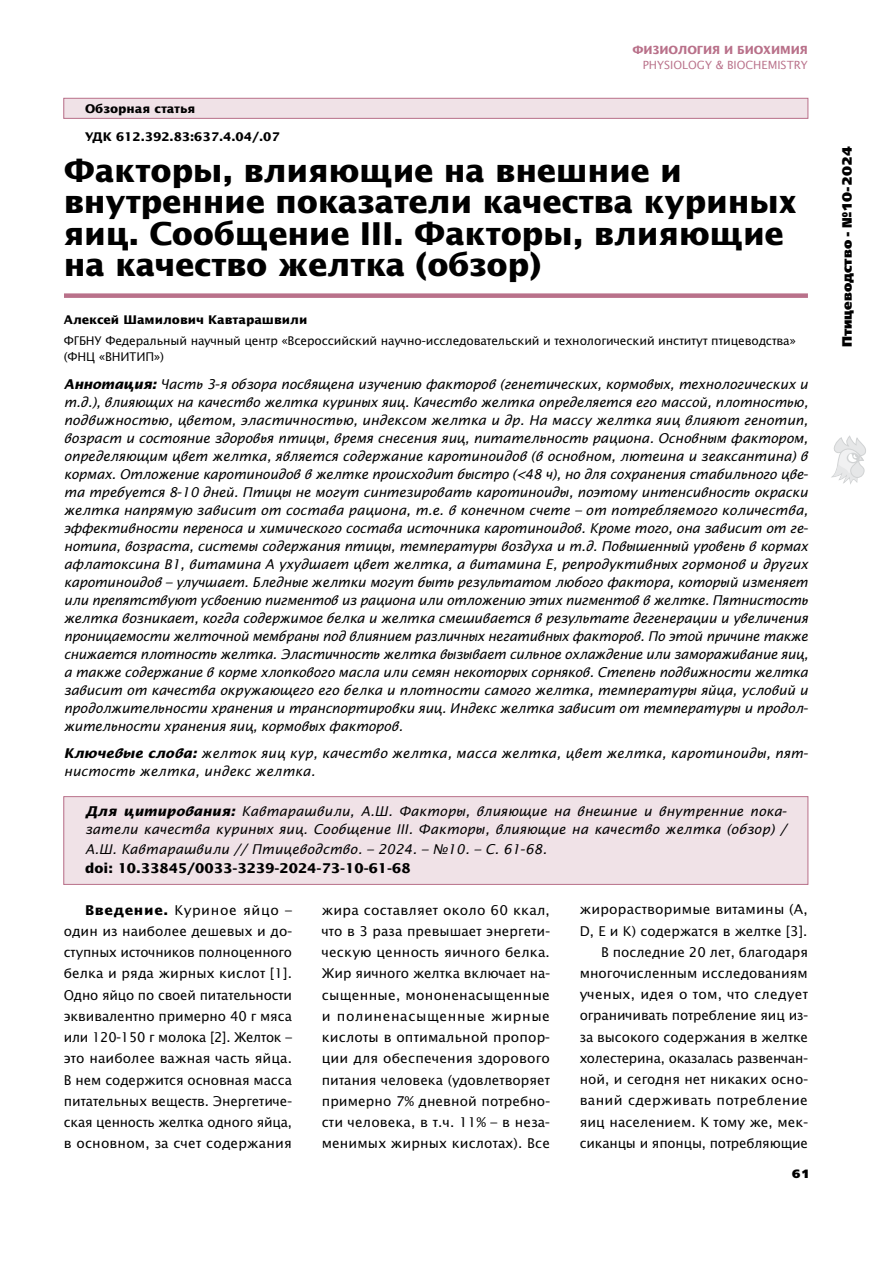
<style>
.page{position:relative;width:893px;height:1263px;background:#fff}
.page>*{position:absolute;margin:0;border:0;box-sizing:border-box;transform-origin:0 0}
.t1{font:700 31.5px/31.5px "Office Type Sans C";letter-spacing:-.01em;color:#000}
.t2{font:italic 13.5px/18px "Office Type Sans C";letter-spacing:.01em;color:#000;text-align:justify}
.t3{font:13.5px/21.1px "Office Type Sans C";color:#000;text-align:justify}
.t4{font:700 13.5px "Office Type Sans C";color:#000}
.t5{font:13.5px "Free Set Extra Bold C";color:#000}
.t6{font:12px/16.5px "Office Type Sans C";letter-spacing:-.01em;color:#000}
.t7{font:700 12px "Office Type Sans C";color:#000}
.t8{font:12px "Free Set Extra Bold C";color:#000}
.t9{font:11.25px "Office Type Sans C";color:#b9718a}
.t10{font:700 11.25px "Office Type Sans C";color:#b9718a}
.s1{font-weight:700}
</style>
<div class="page">
<svg style="left:831px;top:435px;width:35px;height:49px"></svg>
<div style="left:64px;top:293px;width:744px;height:5px;background:#b9718a"></div>
<div style="left:64px;top:98px;width:744px;height:20px;background:#f0e2e7"></div>
<div style="left:63px;top:98px;width:745px;height:21px;border:1px solid #b9718a"></div>
<div style="left:64px;top:797px;width:744px;height:87px;background:#f0e2e7"></div>
<div style="left:63px;top:796px;width:745px;height:89px;border:1px solid #b9718a"></div>
<p class="t7" style="left:85px;top:103px;width:112px">Обзорная статья</p>
<p class="t7" style="left:85px;top:131px;width:196px">УДК 612.392.83:637.4.04/.07</p>
<p class="t10" style="left:632px;top:46px;width:177px">ФИЗИОЛОГИЯ И БИОХИМИЯ</p>
<p class="t9" style="left:643px;top:61px;width:167px">PHYSIOLOGY &amp; BIOCHEMISTRY</p>
<h1 class="t1" style="left:64px;top:157px;width:734px">Факторы, влияющие на внешние и внутренние показатели качества куриных яиц. Сообщение III. Факторы, влияющие на качество желтка (обзор)</h1>
<p class="t7" style="left:64px;top:315px;width:245px">Алексей Шамилович Кавтарашвили</p>
<p class="t6" style="left:64px;top:333px;width:734px">ФГБНУ Федеральный научный центр «Всероссийский научно-исследовательский и технологический институт птицеводства» (ФНЦ «ВНИТИП»)</p>
<p class="t2" style="left:64px;top:376px;width:746px"><span class="s1">Аннотация:</span> Часть 3-я обзора посвящена изучению факторов (генетических, кормовых, технологических и т.д.), влияющих на качество желтка куриных яиц. Качество желтка определяется его массой, плотностью, подвижностью, цветом, эластичностью, индексом желтка и др. На массу желтка яиц влияют генотип, возраст и состояние здоровья птицы, время снесения яиц, питательность рациона. Основным фактором, определяющим цвет желтка, является содержание каротиноидов (в основном, лютеина и зеаксантина) в кормах. Отложение каротиноидов в желтке происходит быстро (&lt;48 ч), но для сохранения стабильного цве&shy;та требуется 8-10 дней. Птицы не могут синтезировать каротиноиды, поэтому интенсивность окраски желтка напрямую зависит от состава рациона, т.е. в конечном счете – от потребляемого количества, эффективности переноса и химического состава источника каротиноидов. Кроме того, она зависит от ге&shy;нотипа, возраста, системы содержания птицы, температуры воздуха и т.д. Повышенный уровень в кормах афлатоксина В1, витамина А ухудшает цвет желтка, а витамина Е, репродуктивных гормонов и других каротиноидов – улучшает. Бледные желтки могут быть результатом любого фактора, который изменяет или препятствуют усвоению пигментов из рациона или отложению этих пигментов в желтке. Пятнистость желтка возникает, когда содержимое белка и желтка смешивается в результате дегенерации и увеличения проницаемости желточной мембраны под влиянием различных негативных факторов. По этой причине также снижается плотность желтка. Эластичность желтка вызывает сильное охлаждение или замораживание яиц, а также содержание в корме хлопкового масла или семян некоторых сорняков. Степень подвижности желтка зависит от качества окружающего его белка и плотности самого желтка, температуры яйца, условий и продолжительности хранения и транспортировки яиц. Индекс желтка зависит от температуры и продол&shy;жительности хранения яиц, кормовых факторов.</p>
<p class="t2" style="left:64px;top:745px;width:746px"><span class="s1">Ключевые слова:</span> желток яиц кур, качество желтка, масса желтка, цвет желтка, каротиноиды, пят&shy;нистость желтка, индекс желтка.</p>
<p class="t2" style="left:85px;top:802px;width:703px;line-height:19px"><span class="s1">Для цитирования:</span> Кавтарашвили, А.Ш. Факторы, влияющие на внешние и внутренние пока&shy;затели качества куриных яиц. Сообщение III. Факторы, влияющие на качество желтка (обзор) / А.Ш. Кавтарашвили // Птицеводство. – 2024. – №10. – С. 61-68.</p>
<p class="t4" style="left:85px;top:863px;width:327px">doi: 10.33845/0033-3239-2024-73-10-61-68</p>
<p class="t3" style="left:64px;top:900px;width:230px;text-indent:21px"><span class="s1">Введение.</span> Куриное яйцо – один из наиболее дешевых и до&shy;ступных источников полноценного белка и ряда жирных кислот [1].<br>Одно яйцо по своей питательности эквивалентно примерно 40 г мяса или 120-150 г молока [2]. Желток – это наиболее важная часть яйца.<br>В нем содержится основная масса питательных веществ. Энергетиче&shy;ская ценность желтка одного яйца, в основном, за счет содержания</p>
<p class="t3" style="left:322px;top:900px;width:230px">жира составляет около 60 ккал, что в 3 раза превышает энергети&shy;ческую ценность яичного белка.<br>Жир яичного желтка включает на&shy;сыщенные, мононенасыщенные и полиненасыщенные жирные кислоты в оптимальной пропор&shy;ции для обеспечения здорового питания человека (удовлетворяет примерно 7% дневной потребно&shy;сти человека, в т.ч. 11% – в неза&shy;менимых жирных кислотах). Все</p>
<p class="t3" style="left:580px;top:900px;width:230px;text-align:right">жирорастворимые витамины (А,<br>D, Е и К) содержатся в желтке [3].<br>В последние 20 лет, благодаря многочисленным исследованиям ученых, идея о том, что следует ограничивать потребление яиц из&shy;за высокого содержания в желтке холестерина, оказалась развенчан&shy;ной, и сегодня нет никаких осно&shy;ваний сдерживать потребление яиц населением. К тому же, мек&shy;сиканцы и японцы, потребляющие</p>
<p class="t8" style="left:792px;top:1169px;width:19px">61</p>
<p class="t5" style="left:842px;top:347px;width:202px;rotate:-90deg">Птицеводство - №10-2024</p>
</div>
